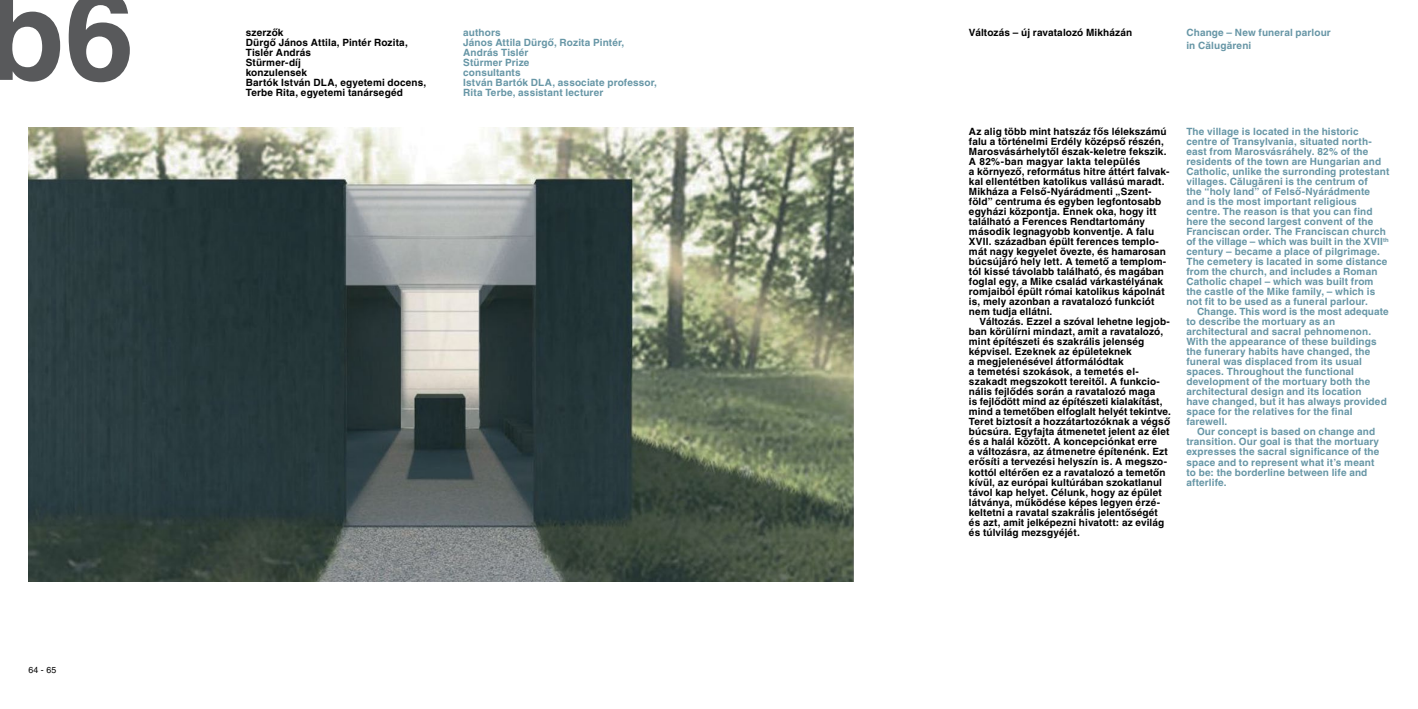
<style>
.page{position:relative;width:1418px;height:709px;background:#fff}
.page>*{position:absolute;margin:0;border:0;box-sizing:border-box;transform-origin:0 0}
.t1{font:700 125px "Helvetica CE";color:#58595b}
.t2{font:700 10px/10px "Helvetica CE";letter-spacing:.015em;color:#000}
.t3{font:700 10px/10px "Helvetica CE";letter-spacing:.015em;color:#6796a6}
.t4{font:8.75px "Helvetica CE";color:#000}
</style>
<div class="page">
<img style="left:28px;top:128px;width:825px;height:453px">
<h1 class="t1" style="left:-12px;top:-40px;width:148px">b6</h1>
<p class="t2" style="left:246px;top:27px;width:182px">szerzők<br>Dürgő János Attila, Pintér Rozita,<br>Tislér András<br>Stürmer-díj<br>konzulensek<br>Bartók István DLA, egyetemi docens,<br>Terbe Rita, egyetemi tanársegéd</p>
<p class="t3" style="left:463px;top:27px;width:195px">authors<br>János Attila Dürgő, Rozita Pintér,<br>András Tislér<br>Stürmer Prize<br>consultants<br>István Bartók DLA, associate professor,<br>Rita Terbe, assistant lecturer</p>
<p class="t4" style="left:28px;top:665px;width:29px">64 - 65</p>
<p class="t2" style="left:969px;top:27px;width:165px">Változás – új ravatalozó Mikházán</p>
<p class="t3" style="left:1186px;top:27px;width:146px">Change – New funeral parlour</p>
<p class="t3" style="left:1186px;top:40px;width:66px">in Călugăreni</p>
<p class="t2" style="left:969px;top:127px;width:202px">Az alig több mint hatszáz fős lélekszámú falu a történelmi Erdély középső részén, Marosvásárhelytől észak-keletre fekszik.<br>A 82%-ban magyar lakta település<br>a környező, református hitre áttért falvak&shy;kal ellentétben katolikus vallású maradt.<br>Mikháza a Felső-Nyárádmenti „Szent&shy;föld” centruma és egyben legfontosabb egyházi központja. Ennek oka, hogy itt található a Ferences Rendtartomány második legnagyobb konventje. A falu XVII. században épült ferences templo&shy;mát nagy kegyelet övezte, és hamarosan búcsújáró hely lett. A temető a templom&shy;tól kissé távolabb található, és magában foglal egy, a Mike család várkastélyának romjaiból épült római katolikus kápolnát is, mely azonban a ravatalozó funkciót nem tudja ellátni.</p>
<p class="t2" style="left:969px;top:317px;width:203px;text-indent:11px">Változás. Ezzel a szóval lehetne legjob&shy;ban körülírni mindazt, amit a ravatalozó, mint építészeti és szakrális jelenség képvisel. Ezeknek az épületeknek<br>a megjelenésével átformálódtak<br>a temetési szokások, a temetés el&shy;szakadt megszokott tereitől. A funkcio&shy;nális fejlődés során a ravatalozó maga<br>is fejlődött mind az építészeti kialakítást, mind a temetőben elfoglalt helyét tekintve.<br>Teret biztosít a hozzátartozóknak a végső búcsúra. Egyfajta átmenetet jelent az élet és a halál között. A koncepciónkat erre<br>a változásra, az átmenetre építenénk. Ezt erősíti a tervezési helyszín is. A megszo&shy;kottól eltérően ez a ravatalozó a temetőn kívül, az európai kultúrában szokatlanul távol kap helyet. Célunk, hogy az épület látványa, működése képes legyen érzé&shy;keltetni a ravatal szakrális jelentőségét és azt, amit jelképezni hivatott: az evilág és túlvilág mezsgyéjét.</p>
<p class="t3" style="left:1186px;top:127px;width:204px">The village is located in the historic centre of Transylvania, situated north&shy;east from Marosvásráhely. 82% of the residents of the town are Hungarian and Catholic, unlike the surronding protestant villages. Călugăreni is the centrum of<br>the “holy land” of Felső-Nyárádmente and is the most important religious centre. The reason is that you can find here the second largest convent of the Franciscan order. The Franciscan church of the village – which was built in the XVII<sup>th </sup>century – became a place of pilgrimage.<br>The cemetery is lacated in some distance from the church, and includes a Roman Catholic chapel – which was built from the castle of the Mike family, – which is not fit to be used as a funeral parlour.</p>
<p class="t3" style="left:1186px;top:307px;width:204px;text-indent:11px">Change. This word is the most adequate to describe the mortuary as an architectural and sacral pehnomenon.<br>With the appearance of these buildings the funerary habits have changed, the funeral was displaced from its usual spaces. Throughout the functional development of the mortuary both the architectural design and its location<br>have changed, but it has always provided space for the relatives for the final farewell.</p>
<p class="t3" style="left:1186px;top:427px;width:194px;text-indent:11px">Our concept is based on change and transition. Our goal is that the mortuary expresses the sacral significance of the space and to represent what it’s meant to be: the borderline between life and afterlife.</p>
</div>
